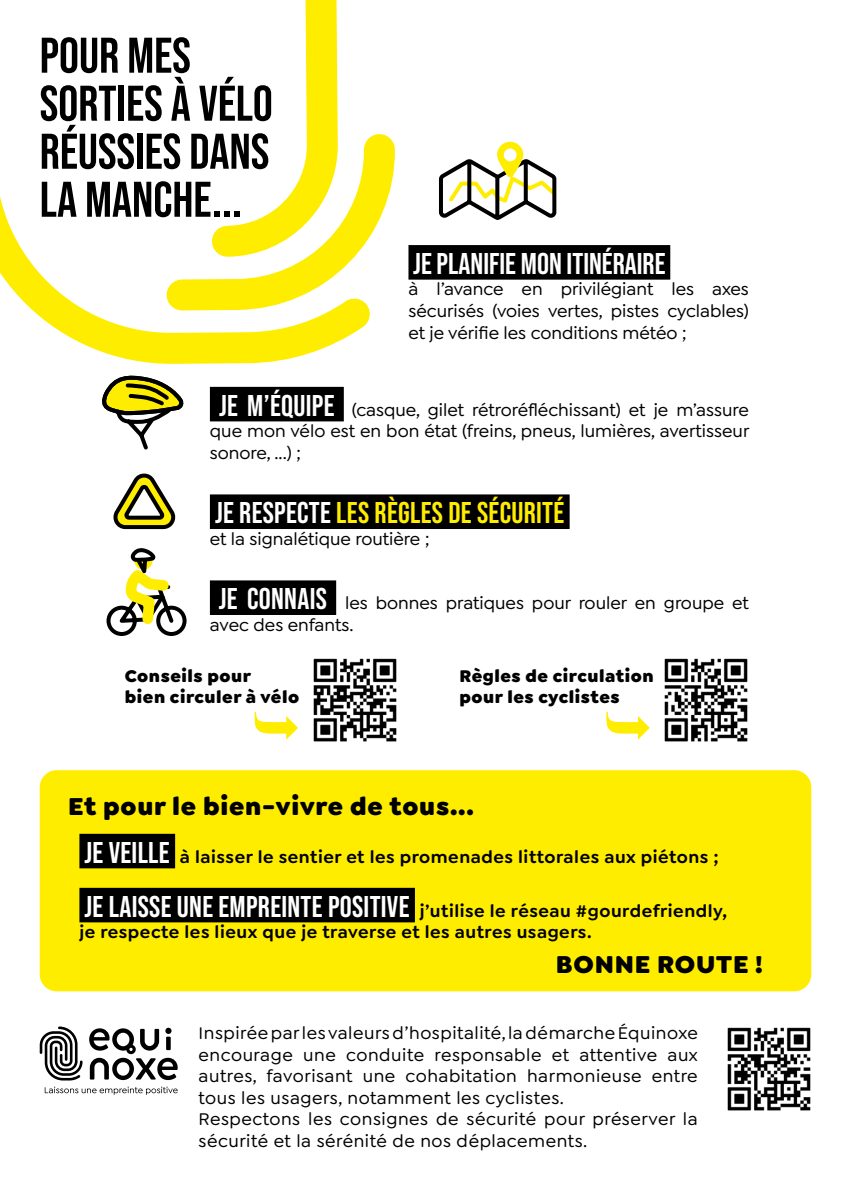
<style>
.page{position:relative;width:851px;height:1191px;background:#fff}
.page>*{position:absolute;margin:0;border:0;box-sizing:border-box;transform-origin:0 0}
.t1{font:700 50px/48px "Bebas Neue Pro";color:#000}
.t2{font:700 30px "Bebas Neue Pro";letter-spacing:.01em;color:#ffed00}
.t3{font:700 30px "Bebas Neue Pro";color:#fff}
.t4{font:900 26px "Goldplay";letter-spacing:.03em;color:#000}
.t5{font:500 18px/21.6px "Goldplay";letter-spacing:.025em;color:#000;text-align:justify}
.t6{font:600 18px/21.6px "Goldplay";letter-spacing:.03em;color:#000}
.t7{font:500 18px/21.6px "Goldplay";color:#000}
.t8{font:900 18px/21.6px "Goldplay";letter-spacing:.03em;color:#000}
.s1{font-family:"Bebas Neue Pro";font-weight:700;font-size:30px;color:#fff}
.s2{color:#fff}
</style>
<div class="page">
<div style="left:210px;top:387px;width:134px;height:34px;background:#000"></div>
<div style="left:210px;top:494px;width:359px;height:35px;background:#000"></div>
<div style="left:210px;top:580px;width:126px;height:35px;background:#000"></div>
<svg style="left:45px;top:1086px;width:133px;height:8px"></svg>
<svg style="left:89px;top:1027px;width:89px;height:53px"></svg>
<svg style="left:40px;top:1026px;width:43px;height:54px"></svg>
<svg style="left:0;top:0;width:395px;height:364px"></svg>
<div style="left:40px;top:770px;width:771px;height:221px;background:#ffed00;border-radius:17px"></div>
<div style="left:79px;top:833px;width:96px;height:35px;background:#000"></div>
<div style="left:79px;top:887px;width:336px;height:35px;background:#000"></div>
<img style="left:313px;top:658px;width:84px;height:84px">
<img style="left:664px;top:658px;width:84px;height:84px">
<img style="left:727px;top:1027px;width:84px;height:84px">
<svg style="left:439px;top:142px;width:118px;height:78px"></svg>
<div style="left:503px;top:148px;width:13px;height:13px;background:#fff;border-radius:50%"></div>
<svg style="left:113px;top:473px;width:63px;height:57px"></svg>
<svg style="left:102px;top:375px;width:82px;height:75px"></svg>
<svg style="left:106px;top:548px;width:81px;height:88px"></svg>
<div style="left:408px;top:245px;width:262px;height:35px;background:#000"></div>
<h1 class="t1" style="left:40px;top:31px;width:234px">POUR MES<br>SORTIES À VÉLO<br>RÉUSSIES DANS<br>LA MANCHE...</h1>
<h2 class="t3" style="left:413px;top:246px;width:254px">JE PLANIFIE MON ITINÉRAIRE</h2>
<p class="t5" style="left:408px;top:279px;width:342px">à l’avance en privilégiant les axes sécurisés (voies vertes, pistes cyclables) et je vérifie les conditions météo ;</p>
<p class="t5" style="left:210px;top:399px;width:541px;text-indent:9px"><span class="s1">JE M’ÉQUIPE</span> (casque, gilet rétroréfléchissant) et je m’assure que mon vélo est en bon état (freins, pneus, lumières, avertisseur sonore, ...) ;</p>
<h2 class="t2" style="left:215px;top:495px;width:350px"><span class="s2">JE RESPECTE</span> LES RÈGLES DE SÉCURITÉ</h2>
<p class="t7" style="left:210px;top:528px;width:221px">et la signalétique routière ;</p>
<p class="t7" style="left:210px;top:592px;width:540px;text-indent:9px"><span class="s1">JE CONNAIS</span> les bonnes pratiques pour rouler en groupe et avec des enfants.</p>
<p class="t8" style="left:125px;top:664px;width:176px">Conseils pour<br>bien circuler à vélo</p>
<p class="t8" style="left:459px;top:664px;width:196px">Règles de circulation pour les cyclistes</p>
<h3 class="t4" style="left:68px;top:788px;width:407px">Et pour le bien-vivre de tous...</h3>
<p class="t6" style="left:84px;top:845px;width:635px"><span class="s1">JE VEILLE</span> à laisser le sentier et les promenades littorales aux piétons ;</p>
<p class="t6" style="left:79px;top:899px;width:649px"><span class="s1">JE LAISSE UNE EMPREINTE POSITIVE</span> j’utilise le réseau #gourdefriendly, je respecte les lieux que je traverse et les autres usagers.</p>
<h3 class="t4" style="left:556px;top:947px;width:208px">BONNE ROUTE !</h3>
<p class="t5" style="left:198px;top:1022px;width:500px;text-align:left">Inspirée par les valeurs d’hospitalité, la démarche Équinoxe encourage une conduite responsable et attentive aux autres, favorisant une cohabitation harmonieuse entre tous les usagers, notamment les cyclistes.<br>Respectons les consignes de sécurité pour préserver la sécurité et la sérénité de nos déplacements.</p>
</div>
